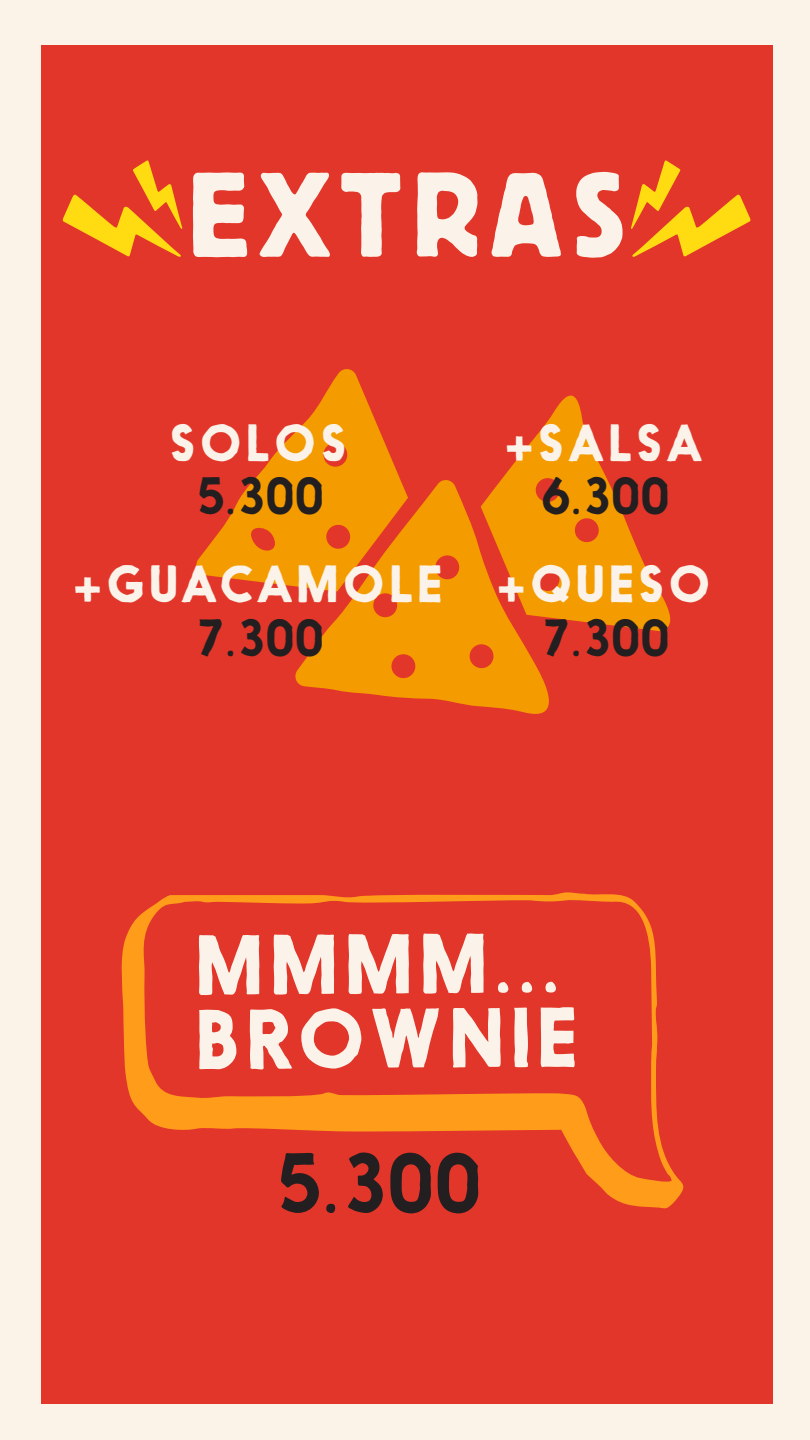
<style>
.page{position:relative;width:810px;height:1440px;background:#fbf3e8}
.page>*{position:absolute;margin:0;border:0;box-sizing:border-box;transform-origin:0 0}
.t1{font:119.25px "Block BE";letter-spacing:.1em;color:#fbf3e9}
.t2{font:700 78.75px/74.7px "Nanami HM Solid";letter-spacing:.065em;color:#fbf3e9}
.t3{font:500 78.75px "Nanami HM Solid";color:#231f20}
.t4{font:700 48.82px "Nanami HM Solid";letter-spacing:.075em;color:#fbf3e9}
.t5{font:500 48.82px "Nanami HM Solid";color:#231f20}
</style>
<div class="page">
<div style="left:41px;top:46px;width:732px;height:1358px;background:#e3362a"></div>
<svg style="left:62px;top:160px;width:121px;height:97px"></svg>
<svg style="left:631px;top:160px;width:120px;height:97px"></svg>
<svg style="left:196px;top:369px;width:205px;height:218px"></svg>
<svg style="left:501px;top:395px;width:170px;height:236px;fill:#f49b00"></svg>
<svg style="left:295px;top:480px;width:254px;height:234px;fill:#f49b00"></svg>
<svg style="left:121px;top:892px;width:563px;height:317px"></svg>
<h1 class="t1" style="left:188px;top:148px;width:439px">EXTRAS</h1>
<p class="t4" style="left:170px;top:413px;width:179px">SOLOS</p>
<p class="t5" style="left:196px;top:466px;width:130px">5.300</p>
<p class="t4" style="left:74px;top:555px;width:371px">+GUACAMOLE</p>
<p class="t5" style="left:196px;top:608px;width:130px">7.300</p>
<p class="t4" style="left:505px;top:413px;width:199px">+SALSA</p>
<p class="t5" style="left:541px;top:466px;width:130px">6.300</p>
<p class="t4" style="left:497px;top:555px;width:216px">+QUESO</p>
<p class="t5" style="left:541px;top:608px;width:130px">7.300</p>
<h2 class="t2" style="left:195px;top:926px;width:386px">MMMM...<br>BROWNIE</h2>
<h2 class="t3" style="left:275px;top:1136px;width:208px">5.300</h2>
</div>
